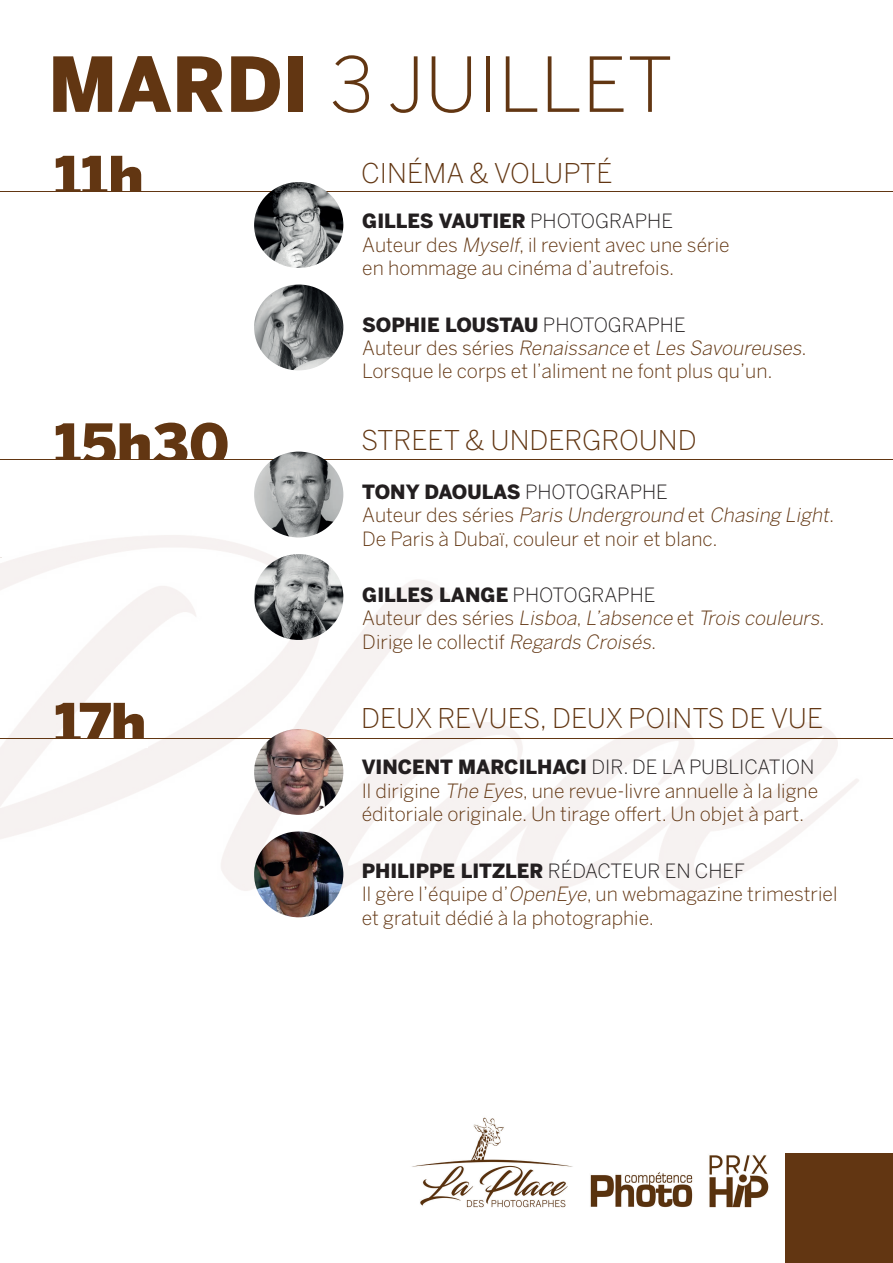
<style>
.page{position:relative;width:893px;height:1263px;background:#fff}
.page>*{position:absolute;margin:0;border:0;box-sizing:border-box;transform-origin:0 0}
.t1{font:300 75px "Benton Sans";color:#623612}
.t2{font:900 57px "Benton Sans";color:#623612}
.t3{font:300 27px "Benton Sans";color:#623612}
.t4{font:300 19.5px/23.4px "Benton Sans";color:#623612}
.t5{font:italic 300 19.5px/23.4px "Benton Sans";color:#623612}
.s1{font-weight:900}
.s2{font-weight:900;color:#231f20}
.s3{color:#231f20}
.s4{font-style:italic}
.s5{font-weight:900;font-style:normal;color:#231f20}
.s6{font-style:normal;color:#231f20}
.s7{font-style:normal}
</style>
<div class="page">
<img style="left:254px;top:554px;width:89px;height:86px">
<img style="left:254px;top:831px;width:89px;height:86px">
<hr style="left:0;top:459px;width:893px;height:1px;background:#623612">
<img style="left:254px;top:284px;width:89px;height:86px">
<img style="left:254px;top:452px;width:89px;height:85px">
<hr style="left:0;top:191px;width:893px;height:1px;background:#623612">
<hr style="left:0;top:738px;width:893px;height:1px;background:#623612">
<img style="left:254px;top:729px;width:89px;height:86px">
<img style="left:254px;top:182px;width:89px;height:86px">
<img style="left:412px;top:1117px;width:376px;height:105px">
<div style="left:786px;top:1154px;width:107px;height:109px;background:#623612"></div>
<h1 class="t1" style="left:48px;top:40px;width:626px"><span class="s1">MARDI</span> 3 JUILLET</h1>
<h2 class="t2" style="left:54px;top:143px;width:91px">11h</h2>
<h2 class="t2" style="left:54px;top:411px;width:177px">15h30</h2>
<h2 class="t2" style="left:54px;top:690px;width:94px">17h</h2>
<h3 class="t3" style="left:361px;top:157px;width:253px">CINÉMA &amp; VOLUPTÉ</h3>
<p class="t4" style="left:362px;top:209px;width:369px"><span class="s2">GILLES VAUTIER</span> <span class="s3">PHOTOGRAPHE<br></span>Auteur des <span class="s4">Myself</span>, il revient avec une série en hommage au cinéma d’autrefois.</p>
<p class="t4" style="left:362px;top:313px;width:446px"><span class="s2">SOPHIE LOUSTAU</span> <span class="s3">PHOTOGRAPHE<br></span>A u t e u r d e s s é r i e s <span class="s4">Renaissance</span> e t <span class="s4">Les Savoureuses</span>.<br>Lorsque le corps et l’aliment ne font plus qu’un.</p>
<h3 class="t3" style="left:361px;top:424px;width:337px">STREET &amp; UNDERGROUND</h3>
<p class="t4" style="left:362px;top:480px;width:473px"><span class="s2">TONY DAOULAS</span> <span class="s3">PHOTOGRAPHE<br></span>A u t e u r d e s s é r i e s <span class="s4">Paris Underground</span> e t <span class="s4">Chasing Light</span>.<br>De Paris à Dubaï, couleur et noir et blanc.</p>
<p class="t5" style="left:362px;top:583px;width:464px"><span class="s5">GILLES LANGE</span> <span class="s6">PHOTOGRAPHE<br></span><span class="s7">A u t e u r d e s s é r i e s</span> Lisboa<span class="s7">,</span> L’absence <span class="s7">e t</span> Trois couleurs<span class="s7">.<br>Dirige le collectif</span> Regards Croisés<span class="s7">.</span></p>
<h3 class="t3" style="left:361px;top:702px;width:464px">DEUX REVUES, DEUX POINTS DE VUE</h3>
<p class="t4" style="left:362px;top:755px;width:458px"><span class="s2">VINCENT MARCILHACI</span> <span class="s3">DIR. DE LA PUBLICATION<br></span>Il dirigine <span class="s4">The Eyes</span>, une revue-livre annuelle à la ligne éditoriale originale. Un tirage offert. Un objet à part.</p>
<p class="t4" style="left:362px;top:859px;width:477px"><span class="s2">PHILIPPE LITZLER</span> <span class="s3">RÉDACTEUR EN CHEF<br></span>Il gère l’équipe d’<span class="s4">OpenEye</span>, un webmagazine trimestriel et gratuit dédié à la photographie.</p>
</div>
